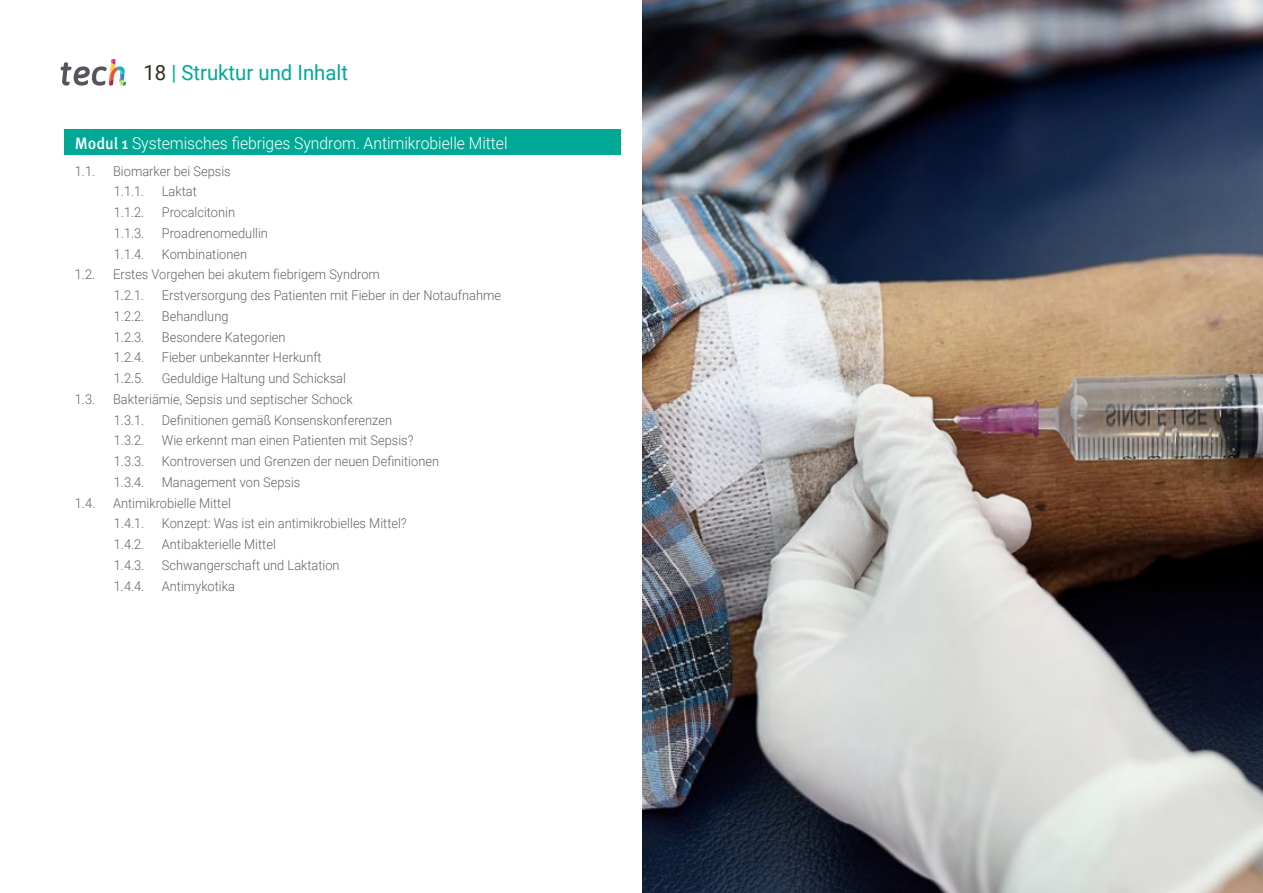
<style>
.page{position:relative;width:1263px;height:893px;background:#fff}
.page>*{position:absolute;margin:0;border:0;box-sizing:border-box;transform-origin:0 0}
.t1{font:21px "Roboto";color:#00a996}
.t2{font:300 16.5px "Roboto";color:#fff;scale:.95 1}
.t3{font:300 13.5px/20.7px "Roboto";color:#61646a;scale:.95 1}
.s1{color:#312e20}
.s2{font-family:"Meta Pro";font-weight:500}
</style>
<div class="page">
<svg style="left:61px;top:59px;width:65px;height:27px"></svg>
<div style="left:64px;top:130px;width:557px;height:25px;background:#00a996"></div>
<img style="left:642px;top:0;width:621px;height:893px">
<h1 class="t1" style="left:144px;top:57px;width:206px"><span class="s1">18</span> | Struktur und Inhalt</h1>
<p class="t2" style="left:75px;top:131px;width:457px"><span class="s2">Modul 1</span> Systemisches fiebriges Syndrom. Antimikrobielle Mittel</p>
<p class="t3" style="left:75px;top:160px;width:23px">1.1.</p>
<p class="t3" style="left:113px;top:160px;width:125px">Biomarker bei Sepsis<br>1.1.1.</p>
<p class="t3" style="left:162px;top:181px;width:38px">Laktat</p>
<p class="t3" style="left:114px;top:201px;width:34px">1.1.2.</p>
<p class="t3" style="left:162px;top:201px;width:79px">Procalcitonin</p>
<p class="t3" style="left:114px;top:222px;width:34px">1.1.3.</p>
<p class="t3" style="left:162px;top:222px;width:113px">Proadrenomedullin</p>
<p class="t3" style="left:114px;top:243px;width:34px">1.1.4.</p>
<p class="t3" style="left:162px;top:243px;width:91px">Kombinationen</p>
<p class="t3" style="left:75px;top:264px;width:23px">1.2.</p>
<p class="t3" style="left:113px;top:264px;width:282px">Erstes Vorgehen bei akutem fiebrigem Syndrom<br>1.2.1.</p>
<p class="t3" style="left:162px;top:284px;width:359px">Erstversorgung des Patienten mit Fieber in der Notaufnahme</p>
<p class="t3" style="left:114px;top:305px;width:34px">1.2.2.</p>
<p class="t3" style="left:162px;top:305px;width:72px">Behandlung</p>
<p class="t3" style="left:114px;top:326px;width:34px">1.2.3.</p>
<p class="t3" style="left:162px;top:326px;width:132px">Besondere Kategorien</p>
<p class="t3" style="left:114px;top:347px;width:34px">1.2.4.</p>
<p class="t3" style="left:162px;top:347px;width:170px">Fieber unbekannter Herkunft</p>
<p class="t3" style="left:114px;top:367px;width:34px">1.2.5.</p>
<p class="t3" style="left:162px;top:367px;width:195px">Geduldige Haltung und Schicksal</p>
<p class="t3" style="left:75px;top:388px;width:23px">1.3.</p>
<p class="t3" style="left:113px;top:388px;width:254px">Bakteriämie, Sepsis und septischer Schock<br>1.3.1.</p>
<p class="t3" style="left:162px;top:409px;width:244px">Definitionen gemäß Konsenskonferenzen</p>
<p class="t3" style="left:114px;top:430px;width:34px">1.3.2.</p>
<p class="t3" style="left:162px;top:430px;width:266px">Wie erkennt man einen Patienten mit Sepsis?</p>
<p class="t3" style="left:114px;top:450px;width:34px">1.3.3.</p>
<p class="t3" style="left:162px;top:450px;width:293px">Kontroversen und Grenzen der neuen Definitionen</p>
<p class="t3" style="left:114px;top:471px;width:34px">1.3.4.</p>
<p class="t3" style="left:162px;top:471px;width:147px">Management von Sepsis</p>
<p class="t3" style="left:75px;top:492px;width:23px">1.4.</p>
<p class="t3" style="left:113px;top:492px;width:125px">Antimikrobielle Mittel<br>1.4.1.</p>
<p class="t3" style="left:162px;top:513px;width:259px">Konzept: Was ist ein antimikrobielles Mittel?</p>
<p class="t3" style="left:114px;top:533px;width:34px">1.4.2.</p>
<p class="t3" style="left:162px;top:533px;width:122px">Antibakterielle Mittel</p>
<p class="t3" style="left:114px;top:554px;width:34px">1.4.3.</p>
<p class="t3" style="left:162px;top:554px;width:189px">Schwangerschaft und Laktation</p>
<p class="t3" style="left:114px;top:575px;width:34px">1.4.4.</p>
<p class="t3" style="left:162px;top:575px;width:78px">Antimykotika</p>
</div>
